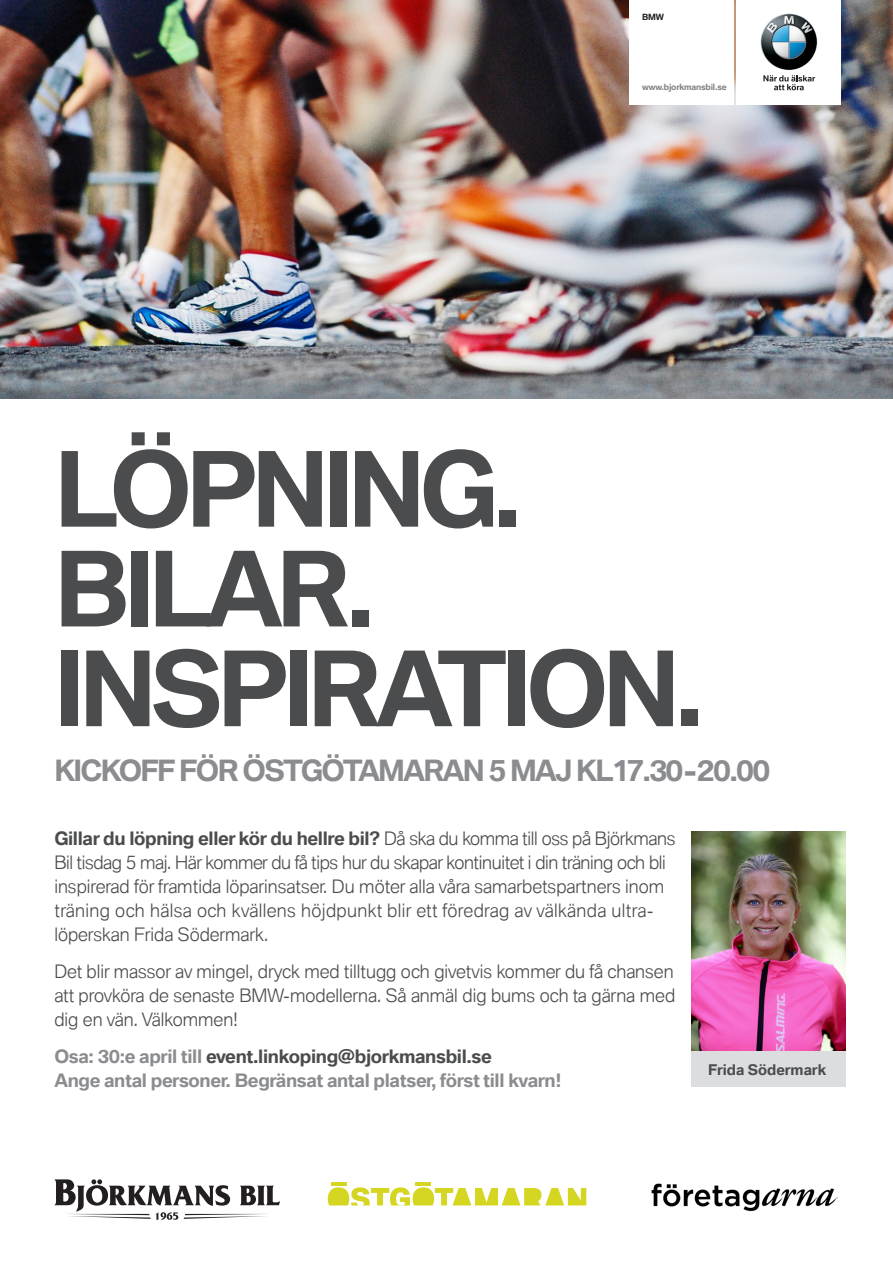
<style>
.page{position:relative;width:893px;height:1263px;background:#fff}
.page>*{position:absolute;margin:0;border:0;box-sizing:border-box;transform-origin:0 0}
.t1{font:700 100.35px/99.8px "BMW Type V2";letter-spacing:-.06em;color:#4b4c4d}
.t2{font:700 28.5px "BMW Type V2";letter-spacing:-.06em;color:#8a8c8f}
.t3{font:300 18px/24px "BMW Type V2";color:#4b4c4d}
.t4{font:700 18px/24px "BMW Type V2";letter-spacing:-.02em;color:#8a8c8f}
.t5{font:700 14.25px "BMW Type V2";color:#4b4c4d}
.t6{font:700 8.25px "BMW Type V2";letter-spacing:-.02em;color:#808285}
.t7{font:700 8.25px "BMW Type V2";color:#231f20}
.s1{font-weight:700}
.s2{color:#4b4c4d}
</style>
<div class="page">
<img style="left:0;top:0;width:893px;height:399px">
<div style="left:737px;top:0;width:104px;height:104px;background:#fff"></div>
<svg style="left:763px;top:70px;width:53px;height:20px"></svg>
<img style="left:760px;top:14px;width:57px;height:56px">
<div style="left:629px;top:0;width:105px;height:104px;background:#fff"></div>
<img style="left:691px;top:831px;width:155px;height:220px">
<div style="left:691px;top:1051px;width:155px;height:35px;background:#dcdddf"></div>
<svg style="left:54px;top:1179px;width:226px;height:41px"></svg>
<hr style="left:331px;top:1182px;width:15px;height:3px;background:#d5d622">
<hr style="left:416px;top:1182px;width:15px;height:3px;background:#d5d622">
<svg style="left:328px;top:1187px;width:258px;height:19px"></svg>
<img style="left:651px;top:1183px;width:187px;height:28px">
<p class="t7" style="left:642px;top:14px;width:23px">BMW</p>
<p class="t6" style="left:642px;top:84px;width:86px">www.bjorkmansbil.se</p>
<p class="t1" style="left:54px;top:452px;width:652px">LÖPNING.<br>BILAR.<br>INSPIRATION.</p>
<p class="t2" style="left:54px;top:754px;width:717px">KICKOFF FÖR ÖSTGÖTAMARAN 5 MAJ KL17.30-20.00</p>
<p class="t3" style="left:54px;top:829px;width:623px"><span class="s1">Gillar du löpning eller kör du hellre bil?</span> Då ska du komma till oss på Björkmans Bil tisdag 5 maj. Här kommer du få tips hur du skapar kontinuitet i din träning och bli inspirerad för framtida löparinsatser. Du möter alla våra samarbetspartners inom träning och hälsa och kvällens höjdpunkt blir ett föredrag av välkända ultra&shy;löperskan Frida Södermark.</p>
<p class="t3" style="left:54px;top:961px;width:622px;text-align:justify">Det blir massor av mingel, dryck med tilltugg och givetvis kommer du få chansen att provköra de senaste BMW-modellerna. Så anmäl dig bums och ta gärna med dig en vän. Välkommen!</p>
<p class="t4" style="left:54px;top:1046px;width:509px">Osa: 30:e april till <span class="s2">event.linkoping@bjorkmansbil.se<br></span>Ange antal personer. Begränsat antal platser, först till kvarn!</p>
<p class="t5" style="left:708px;top:1062px;width:119px">Frida Södermark</p>
</div>
